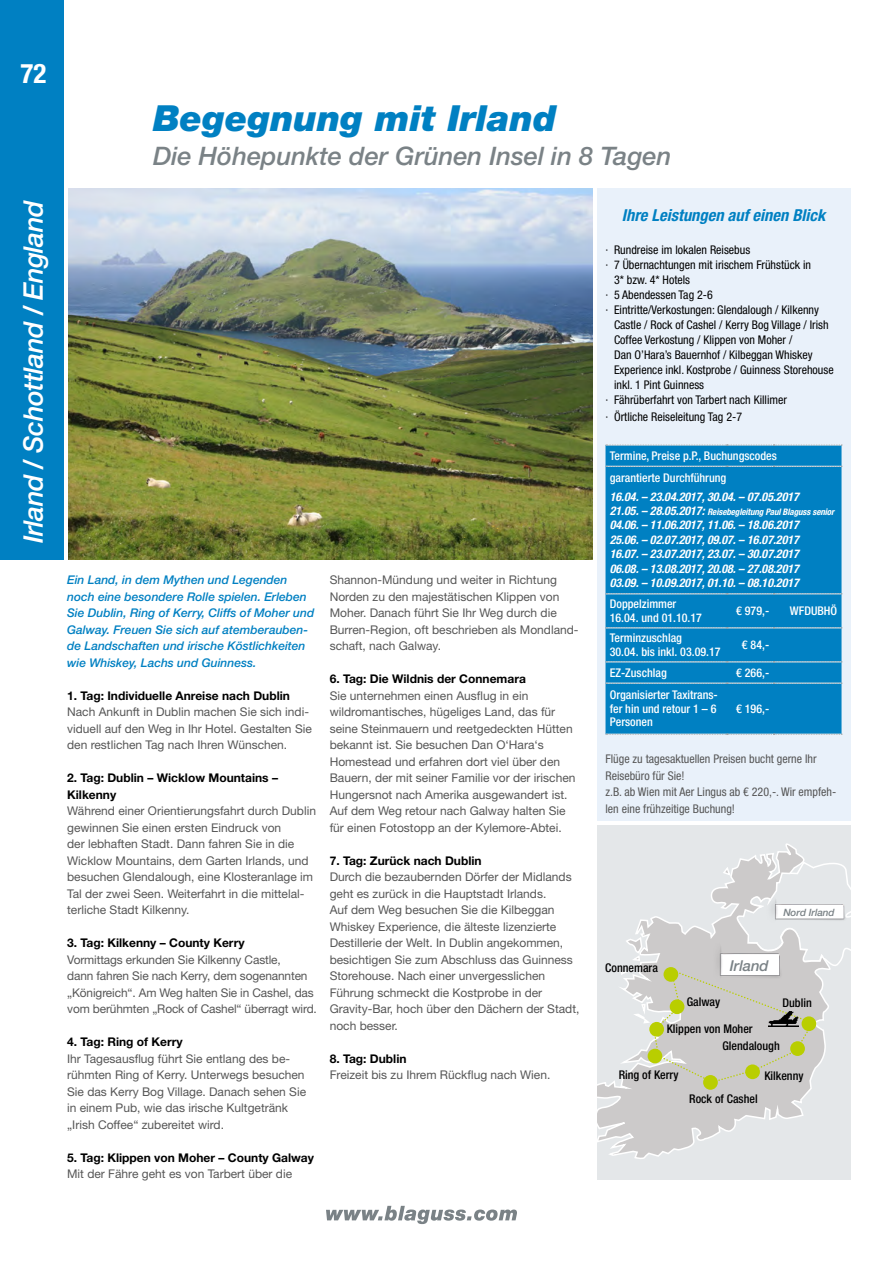
<style>
.page{position:relative;width:893px;height:1263px;background:#fff}
.page>*{position:absolute;margin:0;border:0;box-sizing:border-box;transform-origin:0 0}
.t1{font:italic 900 36px "Helvetica Neue LT Std";color:#0080c2}
.t2{font:italic 500 27px "Helvetica Neue LT Std";letter-spacing:-.03em;color:#fff}
.t3{font:700 condensed 27px "Helvetica Neue LT Std";color:#fff}
.t4{font:italic 500 25.5px "Helvetica Neue LT Std";color:#7a8286}
.t5{font:italic 700 condensed 16.5px "Helvetica Neue LT Std";color:#0080c2}
.t6{font:italic 500 15px "Helvetica Neue LT Std";letter-spacing:-.01em;color:#7a8286}
.t7{font:12px/16.5px "Helvetica Neue LT Std";color:#565656}
.t8{font:condensed 12px "Helvetica Neue LT Std";color:#000}
.t9{font:700 12px/16.5px "Helvetica Neue LT Std";color:#000}
.t10{font:500 condensed 12px/14.4px "Helvetica Neue LT Std";color:#fff}
.t11{font:italic 700 condensed 12px/14.4px "Helvetica Neue LT Std";color:#fff;text-align:justify}
.t12{font:italic 500 12px/16.5px "Helvetica Neue LT Std";color:#0080c2}
.t13{font:condensed 12px/16.5px "Helvetica Neue LT Std";color:#565656}
.t14{font:500 condensed 12px "Helvetica Neue LT Std";color:#000}
.t15{font:italic 500 10.05px "Helvetica Neue LT Std";letter-spacing:-.01em;color:#7a8286}
.t16{font:italic 700 condensed 9px "Helvetica Neue LT Std";letter-spacing:-.01em;color:#fff}
.s1{font-size:12px}
</style>
<div class="page">
<svg style="left:326px;top:1206px;width:191px;height:18px"></svg>
<div style="left:0;top:0;width:64px;height:560px;background:#0080c2"></div>
<div style="left:597px;top:189px;width:253px;height:632px;background:#e9f1fa"></div>
<div style="left:605px;top:445px;width:236px;height:289px;background:#0080c2"></div>
<svg style="left:606px;top:445px;width:236px;height:1px"></svg>
<svg style="left:606px;top:466px;width:236px;height:1px"></svg>
<svg style="left:606px;top:593px;width:236px;height:1px"></svg>
<svg style="left:606px;top:627px;width:236px;height:1px"></svg>
<svg style="left:606px;top:661px;width:236px;height:1px"></svg>
<svg style="left:606px;top:683px;width:236px;height:1px"></svg>
<svg style="left:606px;top:734px;width:236px;height:1px"></svg>
<img style="left:68px;top:189px;width:525px;height:370px">
<div style="left:597px;top:825px;width:253px;height:354px;background:#e4e7e9"></div>
<svg style="left:597px;top:843px;width:215px;height:316px"></svg>
<div style="left:703px;top:1075px;width:15px;height:15px;background:#b9ce00;border-radius:50%"></div>
<div style="left:648px;top:1049px;width:14px;height:14px;background:#b9ce00;border-radius:50%"></div>
<svg style="left:649px;top:1022px;width:15px;height:15px"></svg>
<svg style="left:653px;top:860px;width:197px;height:223px"></svg>
<img style="left:699px;top:942px;width:101px;height:46px">
<img style="left:762px;top:896px;width:88px;height:31px">
<img style="left:769px;top:1006px;width:29px;height:21px">
<h2 class="t3" style="left:21px;top:57px;width:27px">72</h2>
<h2 class="t2" style="left:17px;top:543px;width:344px;rotate:-90deg">Irland / Schottland / England</h2>
<h1 class="t1" style="left:153px;top:96px;width:405px">Begegnung mit Irland</h1>
<h3 class="t4" style="left:153px;top:141px;width:520px">Die Höhepunkte der Grünen Insel in 8 Tagen</h3>
<p class="t12" style="left:67px;top:572px;width:249px">Ein Land, in dem Mythen und Legenden noch eine besondere Rolle spielen. Erleben Sie Dublin, Ring of Kerry, Cliffs of Moher und Galway. Freuen Sie sich auf atemberauben&shy;de Landschaften und irische Köstlichkeiten wie Whiskey, Lachs und Guinness.</p>
<p class="t9" style="left:67px;top:687px;width:224px">1. Tag: Individuelle Anreise nach Dublin</p>
<p class="t7" style="left:67px;top:704px;width:246px">Nach Ankunft in Dublin machen Sie sich indi&shy;viduell auf den Weg in Ihr Hotel. Gestalten Sie den restlichen Tag nach Ihren Wünschen.</p>
<p class="t9" style="left:67px;top:769px;width:212px">2. Tag: Dublin – Wicklow Mountains –<br>Kilkenny</p>
<p class="t7" style="left:67px;top:803px;width:250px">Während einer Orientierungsfahrt durch Dublin gewinnen Sie einen ersten Eindruck von<br>der lebhaften Stadt. Dann fahren Sie in die Wicklow Mountains, dem Garten Irlands, und besuchen Glendalough, eine Klosteranlage im Tal der zwei Seen. Weiterfahrt in die mittelal&shy;terliche Stadt Kilkenny.</p>
<p class="t9" style="left:67px;top:934px;width:179px">3. Tag: Kilkenny – County Kerry</p>
<p class="t7" style="left:67px;top:951px;width:251px">Vormittags erkunden Sie Kilkenny Castle,<br>dann fahren Sie nach Kerry, dem sogenannten „Königreich“. Am Weg halten Sie in Cashel, das vom berühmten „Rock of Cashel“ überragt wird.</p>
<p class="t9" style="left:67px;top:1033px;width:117px">4. Tag: Ring of Kerry</p>
<p class="t7" style="left:67px;top:1050px;width:240px">Ihr Tagesausflug führt Sie entlang des be&shy;rühmten Ring of Kerry. Unterwegs besuchen Sie das Kerry Bog Village. Danach sehen Sie in einem Pub, wie das irische Kultgetränk „Irish Coffee“ zubereitet wird.</p>
<p class="t9" style="left:67px;top:1149px;width:248px">5. Tag: Klippen von Moher – County Galway</p>
<p class="t7" style="left:67px;top:1166px;width:226px">Mit der Fähre geht es von Tarbert über die</p>
<p class="t7" style="left:330px;top:572px;width:250px">Shannon-Mündung und weiter in Richtung Norden zu den majestätischen Klippen von Moher. Danach führt Sie Ihr Weg durch die Burren-Region, oft beschrieben als Mondland&shy;schaft, nach Galway.</p>
<p class="t9" style="left:330px;top:670px;width:198px">6. Tag: Die Wildnis der Connemara</p>
<p class="t7" style="left:330px;top:687px;width:247px">Sie unternehmen einen Ausflug in ein wildromantisches, hügeliges Land, das für seine Steinmauern und reetgedeckten Hütten bekannt ist. Sie besuchen Dan O‘Hara‘s Homestead und erfahren dort viel über den Bauern, der mit seiner Familie vor der irischen Hungersnot nach Amerika ausgewandert ist.<br>Auf dem Weg retour nach Galway halten Sie für einen Fotostopp an der Kylemore-Abtei.</p>
<p class="t9" style="left:330px;top:852px;width:154px">7. Tag: Zurück nach Dublin</p>
<p class="t7" style="left:330px;top:869px;width:251px">Durch die bezaubernden Dörfer der Midlands geht es zurück in die Hauptstadt Irlands.<br>Auf dem Weg besuchen Sie die Kilbeggan Whiskey Experience, die älteste lizenzierte Destillerie der Welt. In Dublin angekommen, besichtigen Sie zum Abschluss das Guinness Storehouse. Nach einer unvergesslichen Führung schmeckt die Kostprobe in der Gravity-Bar, hoch über den Dächern der Stadt, noch besser.</p>
<p class="t9" style="left:330px;top:1050px;width:78px">8. Tag: Dublin</p>
<p class="t7" style="left:330px;top:1067px;width:222px">Freizeit bis zu Ihrem Rückflug nach Wien.</p>
<h3 class="t5" style="left:622px;top:205px;width:205px">Ihre Leistungen auf einen Blick</h3>
<p class="t8" style="left:605px;top:243px;width:146px">· Rundreise im lokalen Reisebus</p>
<p class="t8" style="left:605px;top:258px;width:207px">· 7 Übernachtungen mit irischem Frühstück in</p>
<p class="t8" style="left:614px;top:273px;width:78px">3* bzw. 4* Hotels</p>
<p class="t8" style="left:605px;top:288px;width:109px">· 5 Abendessen Tag 2-6</p>
<p class="t8" style="left:605px;top:303px;width:215px">· Eintritte/Verkostungen: Glendalough / Kilkenny</p>
<p class="t8" style="left:614px;top:318px;width:216px">Castle / Rock of Cashel / Kerry Bog Village / Irish</p>
<p class="t8" style="left:614px;top:333px;width:180px">Coffee Verkostung / Klippen von Moher /</p>
<p class="t8" style="left:614px;top:348px;width:200px">Dan O’Hara’s Bauernhof / Kilbeggan Whiskey</p>
<p class="t8" style="left:614px;top:363px;width:221px">Experience inkl. Kostprobe / Guinness Storehouse</p>
<p class="t8" style="left:614px;top:378px;width:92px">inkl. 1 Pint Guinness</p>
<p class="t8" style="left:605px;top:393px;width:183px">· Fährüberfahrt von Tarbert nach Killimer</p>
<p class="t8" style="left:605px;top:409px;width:138px">· Örtliche Reiseleitung Tag 2-7</p>
<p class="t10" style="left:610px;top:445px;width:169px;line-height:21.8px">Termine, Preise p.P., Buchungscodes garantierte Durchführung</p>
<p class="t11" style="left:610px;top:489px;width:191px">16.04. – 23.04.2017, 30.04. – 07.05.2017</p>
<p class="t16" style="left:610px;top:506px;width:226px"><span class="s1">21.05. – 28.05.2017:</span> Reisebegleitung Paul Blaguss senior</p>
<p class="t11" style="left:610px;top:518px;width:191px">04.06. – 11.06.2017, 11.06. – 18.06.2017<br>25.06. – 02.07.2017, 09.07. – 16.07.2017<br>16.07. – 23.07.2017, 23.07. – 30.07.2017<br>06.08. – 13.08.2017, 20.08. – 27.08.2017<br>03.09. – 10.09.2017, 01.10. – 08.10.2017</p>
<p class="t10" style="left:610px;top:596px;width:94px">Doppelzimmer<br>16.04. und 01.10.17</p>
<p class="t10" style="left:736px;top:603px;width:35px">€ 979,-</p>
<p class="t10" style="left:790px;top:603px;width:49px">WFDUBHÖ</p>
<p class="t10" style="left:610px;top:630px;width:112px">Terminzuschlag<br>30.04. bis inkl. 03.09.17</p>
<p class="t10" style="left:742px;top:637px;width:29px">€ 84,-</p>
<p class="t10" style="left:610px;top:665px;width:59px">EZ-Zuschlag</p>
<p class="t10" style="left:736px;top:665px;width:35px">€ 266,-</p>
<p class="t10" style="left:610px;top:688px;width:110px;line-height:13.5px;text-align:justify">Organisierter Taxitrans&shy;fer hin und retour 1 – 6<br>Personen</p>
<p class="t10" style="left:736px;top:701px;width:35px">€ 196,-</p>
<p class="t13" style="left:605px;top:750px;width:232px">Flüge zu tagesaktuellen Preisen bucht gerne Ihr Reisebüro für Sie!<br>z.B. ab Wien mit Aer Lingus ab € 220,-. Wir empfeh&shy;len eine frühzeitige Buchung!</p>
<p class="t15" style="left:783px;top:906px;width:53px">Nord Irland</p>
<p class="t14" style="left:605px;top:961px;width:54px">Connemara</p>
<p class="t6" style="left:730px;top:956px;width:40px">Irland</p>
<p class="t14" style="left:687px;top:995px;width:35px">Galway</p>
<p class="t14" style="left:667px;top:1022px;width:87px">Klippen von Moher</p>
<p class="t14" style="left:782px;top:996px;width:31px">Dublin</p>
<p class="t14" style="left:619px;top:1067px;width:61px">Ring of Kerry</p>
<p class="t14" style="left:722px;top:1039px;width:59px">Glendalough</p>
<p class="t14" style="left:764px;top:1069px;width:41px">Kilkenny</p>
<p class="t14" style="left:689px;top:1091px;width:70px">Rock of Cashel</p>
</div>
